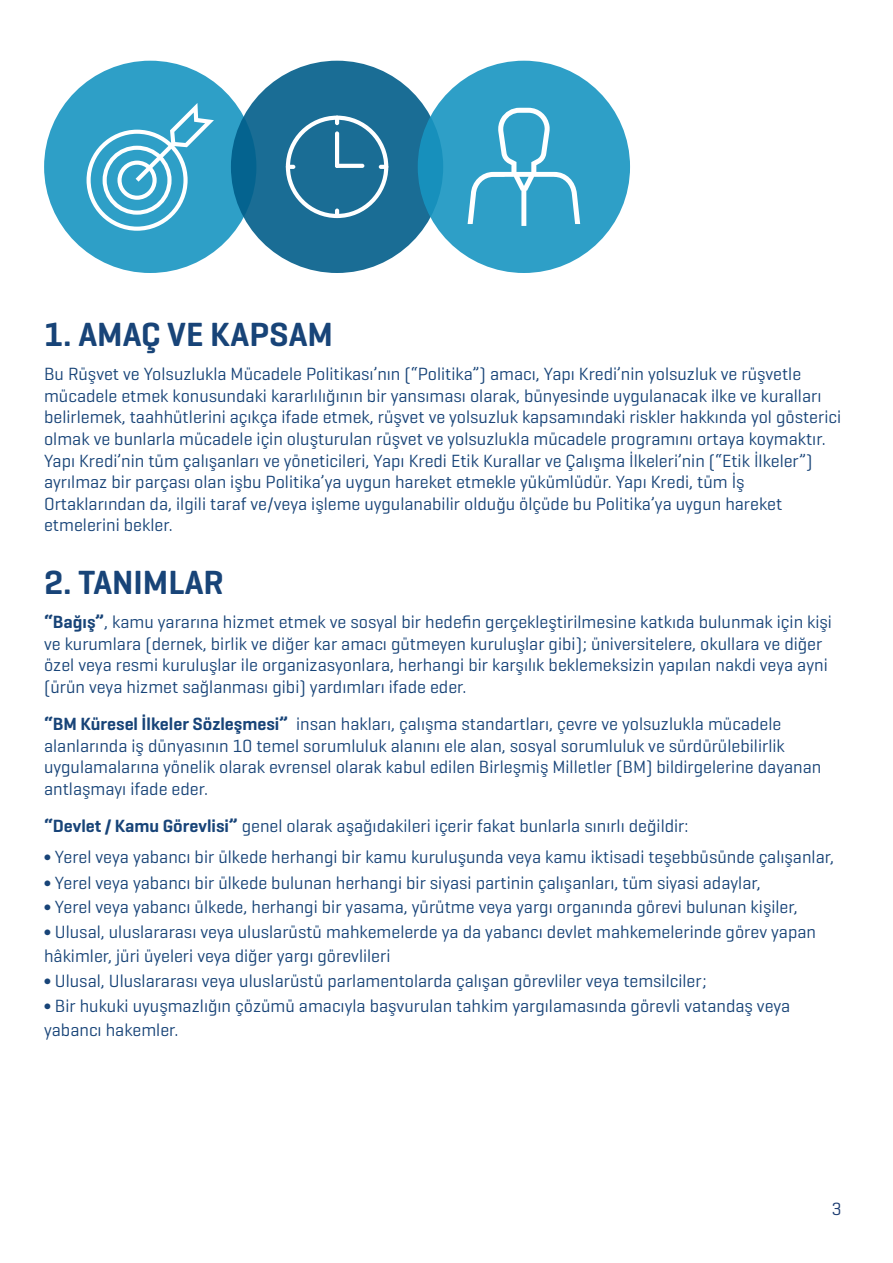
<style>
.page{position:relative;width:893px;height:1263px;background:#fff}
.page>*{position:absolute;margin:0;border:0;box-sizing:border-box;transform-origin:0 0}
.t1{font:600 34.05px "Geogrotesque";color:#184478}
.t2{font:18px/21.6px "Geogrotesque";color:#184478}
.t3{font:18px "Geogrotesque";color:#1c3c71}
.s1{font-weight:600}
</style>
<div class="page">
<div style="left:44px;top:61px;width:212px;height:212px;background:#2e9fc7;border-radius:50%"></div>
<svg style="left:231px;top:61px;width:212px;height:212px;background:#186c94"></svg>
<svg style="left:418px;top:61px;width:212px;height:212px;background:#2c9ec6"></svg>
<svg style="left:87px;top:103px;width:127px;height:128px"></svg>
<svg style="left:286px;top:116px;width:102px;height:102px;background:#3d83a5"></svg>
<svg style="left:468px;top:108px;width:112px;height:118px;background:#4eadcf"></svg>
<h1 class="t1" style="left:44px;top:313px;width:290px">1. AMAÇ VE KAPSAM</h1>
<p class="t2" style="left:44px;top:363px;width:799px">Bu Rüşvet ve Yolsuzlukla Mücadele Politikası’nın (“Politika”) amacı, Yapı Kredi’nin yolsuzluk ve rüşvetle mücadele etmek konusundaki kararlılığının bir yansıması olarak, bünyesinde uygulanacak ilke ve kuralları belirlemek, taahhütlerini açıkça ifade etmek, rüşvet ve yolsuzluk kapsamındaki riskler hakkında yol gösterici olmak ve bunlarla mücadele için oluşturulan rüşvet ve yolsuzlukla mücadele programını ortaya koymaktır.<br>Yapı Kredi’nin tüm çalışanları ve yöneticileri, Yapı Kredi Etik Kurallar ve Çalışma İlkeleri’nin (“Etik İlkeler”) ayrılmaz bir parçası olan işbu Politika’ya uygun hareket etmekle yükümlüdür. Yapı Kredi, tüm İş Ortaklarından da, ilgili taraf ve/veya işleme uygulanabilir olduğu ölçüde bu Politika’ya uygun hareket etmelerini bekler.</p>
<h1 class="t1" style="left:44px;top:561px;width:181px">2. TANIMLAR</h1>
<p class="t2" style="left:44px;top:611px;width:789px"><span class="s1">“Bağış”</span>, kamu yararına hizmet etmek ve sosyal bir hedefin gerçekleştirilmesine katkıda bulunmak için kişi ve kurumlara (dernek, birlik ve diğer kar amacı gütmeyen kuruluşlar gibi); üniversitelere, okullara ve diğer özel veya resmi kuruluşlar ile organizasyonlara, herhangi bir karşılık beklemeksizin yapılan nakdi veya ayni (ürün veya hizmet sağlanması gibi) yardımları ifade eder.</p>
<p class="t2" style="left:44px;top:713px;width:779px"><span class="s1">“BM Küresel İlkeler Sözleşmesi”</span> insan hakları, çalışma standartları, çevre ve yolsuzlukla mücadele alanlarında iş dünyasının 10 temel sorumluluk alanını ele alan, sosyal sorumluluk ve sürdürülebilirlik uygulamalarına yönelik olarak evrensel olarak kabul edilen Birleşmiş Milletler (BM) bildirgelerine dayanan antlaşmayı ifade eder.</p>
<p class="t2" style="left:44px;top:810px;width:791px;line-height:31.2px"><span class="s1">“Devlet / Kamu Görevlisi”</span> genel olarak aşağıdakileri içerir fakat bunlarla sınırlı değildir:<br>∫ Yerel veya yabancı bir ülkede herhangi bir kamu kuruluşunda veya kamu iktisadi teşebbüsünde çalışanlar,</p>
<p class="t2" style="left:44px;top:870px;width:773px;line-height:24.6px">∫ Yerel veya yabancı bir ülkede bulunan herhangi bir siyasi partinin çalışanları, tüm siyasi adaylar,<br>∫ Yerel veya yabancı ülkede, herhangi bir yasama, yürütme veya yargı organında görevi bulunan kişiler,<br>∫ Ulusal, uluslararası veya uluslarüstü mahkemelerde ya da yabancı devlet mahkemelerinde görev yapan hâkimler, jüri üyeleri veya diğer yargı görevlileri<br>∫ Ulusal, Uluslararası veya uluslarüstü parlamentolarda çalışan görevliler veya temsilciler;<br>∫ Bir hukuki uyuşmazlığın çözümü amacıyla başvurulan tahkim yargılamasında görevli vatandaş veya yabancı hakemler.</p>
<p class="t3" style="left:832px;top:1198px;width:11px">3</p>
</div>
